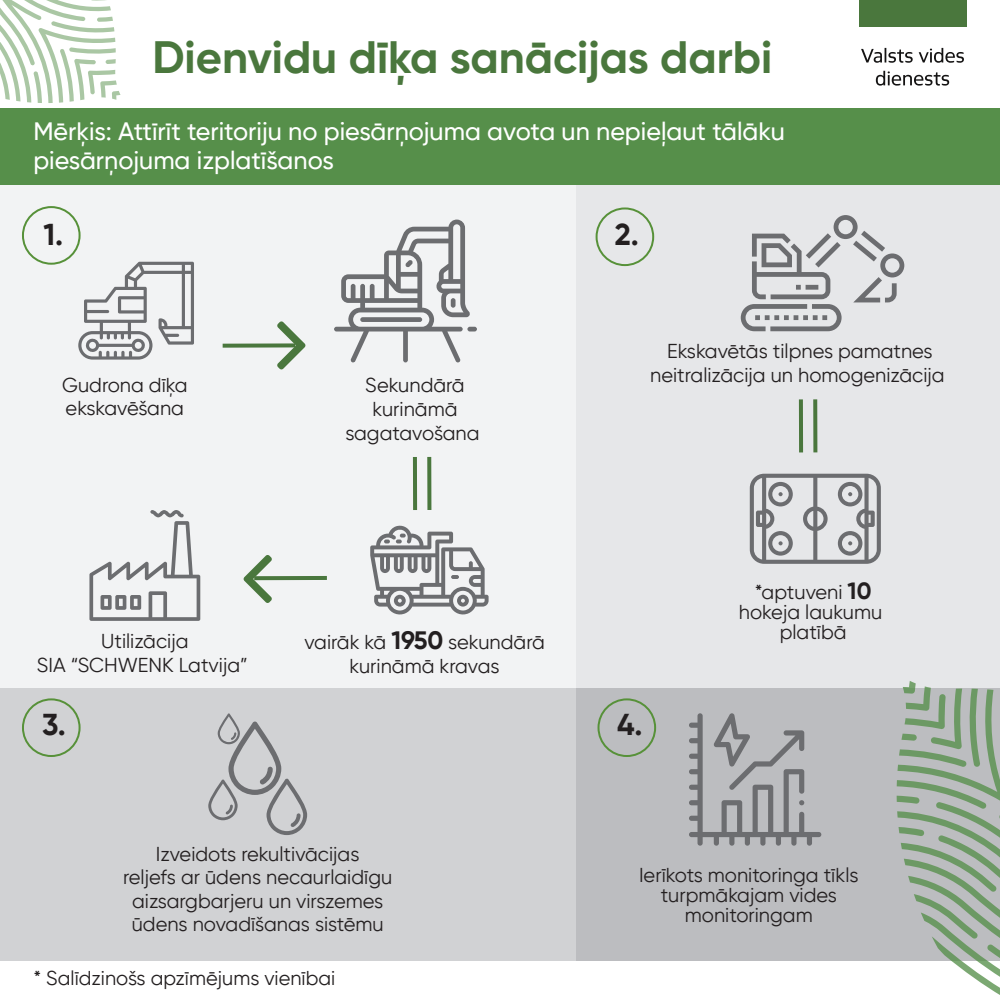
<style>
.page{position:relative;width:1000px;height:1000px;background:#fff}
.page>*{position:absolute;margin:0;border:0;box-sizing:border-box;transform-origin:0 0}
.t1{font:700 45.2px "Gilroy";color:#4a773d}
.t2{font:700 30.2px "Gilroy";color:#231f20}
.t3{font:500 25.2px/28.4px "Gilroy";color:#fff}
.t4{font:20px/24.2px "Gilroy";color:#231f20;text-align:center}
.s1{font-weight:700;font-size:25.2px}
.s2{font-weight:700;font-size:23.4px}
</style>
<div class="page">
<div style="left:575px;top:688px;width:425px;height:273px;background:#bcbdc0"></div>
<div style="left:0;top:688px;width:575px;height:273px;background:#d1d2d4"></div>
<div style="left:575px;top:185px;width:425px;height:503px;background:#e6e7e9"></div>
<div style="left:0;top:185px;width:575px;height:503px;background:#f2f3f4"></div>
<div style="left:859px;top:0;width:108px;height:26px;background:#4a773d"></div>
<svg style="left:876px;top:71px;width:73px;height:15px"></svg>
<svg style="left:861px;top:48px;width:103px;height:15px"></svg>
<div style="left:0;top:108px;width:1000px;height:77px;background:#568f4a"></div>
<svg style="left:78px;top:262px;width:116px;height:98px"></svg>
<div style="left:223px;top:343px;width:72px;height:5px;background:#4a773d"></div>
<svg style="left:89px;top:510px;width:111px;height:111px"></svg>
<svg style="left:277px;top:321px;width:28px;height:48px"></svg>
<div style="left:22px;top:206px;width:59px;height:59px;border:2px solid #579139;border-radius:50%"></div>
<svg style="left:370px;top:525px;width:119px;height:90px"></svg>
<div style="left:596px;top:207px;width:58px;height:59px;border:2px solid #579139;border-radius:50%"></div>
<svg style="left:750px;top:474px;width:131px;height:90px"></svg>
<svg style="left:741px;top:215px;width:163px;height:116px"></svg>
<div style="left:806px;top:285px;width:12px;height:5px;background:#6c6d70"></div>
<div style="left:22px;top:698px;width:59px;height:59px;border:2px solid #579139;border-radius:50%"></div>
<svg style="left:208px;top:713px;width:99px;height:122px"></svg>
<div style="left:598px;top:698px;width:58px;height:59px;border:2px solid #579139;border-radius:50%"></div>
<svg style="left:689px;top:713px;width:132px;height:133px"></svg>
<div style="left:467px;top:327px;width:10px;height:5px;background:#6c6d70;border-radius:2px"></div>
<svg style="left:334px;top:219px;width:136px;height:144px"></svg>
<div style="left:360px;top:317px;width:62px;height:5px;background:#6c6d70;border-radius:2px"></div>
<svg style="left:244px;top:555px;width:28px;height:48px"></svg>
<hr style="left:254px;top:576px;width:73px;height:4px;background:#4a773d">
<svg style="left:427px;top:457px;width:4px;height:53px"></svg>
<hr style="left:413px;top:457px;width:4px;height:53px;background:#4a773d">
<svg style="left:813px;top:399px;width:4px;height:53px"></svg>
<hr style="left:799px;top:399px;width:4px;height:53px;background:#4a773d">
<svg style="left:897px;top:681px;width:103px;height:314px"></svg>
<svg style="left:0;top:0;width:121px;height:103px"></svg>
<h1 class="t1" style="left:152px;top:29px;width:622px">Dienvidu dīķa sanācijas darbi</h1>
<p class="t3" style="left:33px;top:117px;width:753px">Mērķis: Attīrīt teritoriju no piesārņojuma avota un nepieļaut tālāku piesārņojuma izplatīšanos</p>
<h2 class="t2" style="left:43px;top:216px;width:21px">1.</h2>
<p class="t4" style="left:62px;top:373px;width:127px;line-height:23.4px;text-align:left">Gudrona dīķa ekskavēšana</p>
<p class="t4" style="left:345px;top:373px;width:136px">Sekundārā kurināmā sagatavošana</p>
<p class="t4" style="left:37px;top:629px;width:212px">Utilizācija<br>SIA “SCHWENK Latvija”</p>
<h2 class="t2" style="left:42px;top:706px;width:25px">3.</h2>
<p class="t4" style="left:304px;top:630px;width:242px">vairāk kā <span class="s1">1950</span> sekundārā kurināmā kravas</p>
<p class="t4" style="left:123px;top:842px;width:271px;line-height:23.4px">Izveidots rekultivācijas<br>reljefs ar ūdens necaurlaidīgu aizsargbarjeru un virszemes ūdens novadīšanas sistēmu</p>
<p class="t4" style="left:33px;top:966px;width:303px">* Salīdzinošs apzīmējums vienībai</p>
<h2 class="t2" style="left:615px;top:216px;width:26px">2.</h2>
<p class="t4" style="left:650px;top:338px;width:296px">Ekskavētās tilpnes pamatnes neitralizācija un homogenizācija</p>
<h2 class="t2" style="left:617px;top:705px;width:27px">4.</h2>
<p class="t4" style="left:739px;top:582px;width:145px;line-height:20px">*aptuveni <span class="s2">10 </span>hokeja laukumu platībā</p>
<p class="t4" style="left:639px;top:865px;width:221px;line-height:20px">Ierīkots monitoringa tīkls turpmākajam vides monitoringam</p>
</div>
